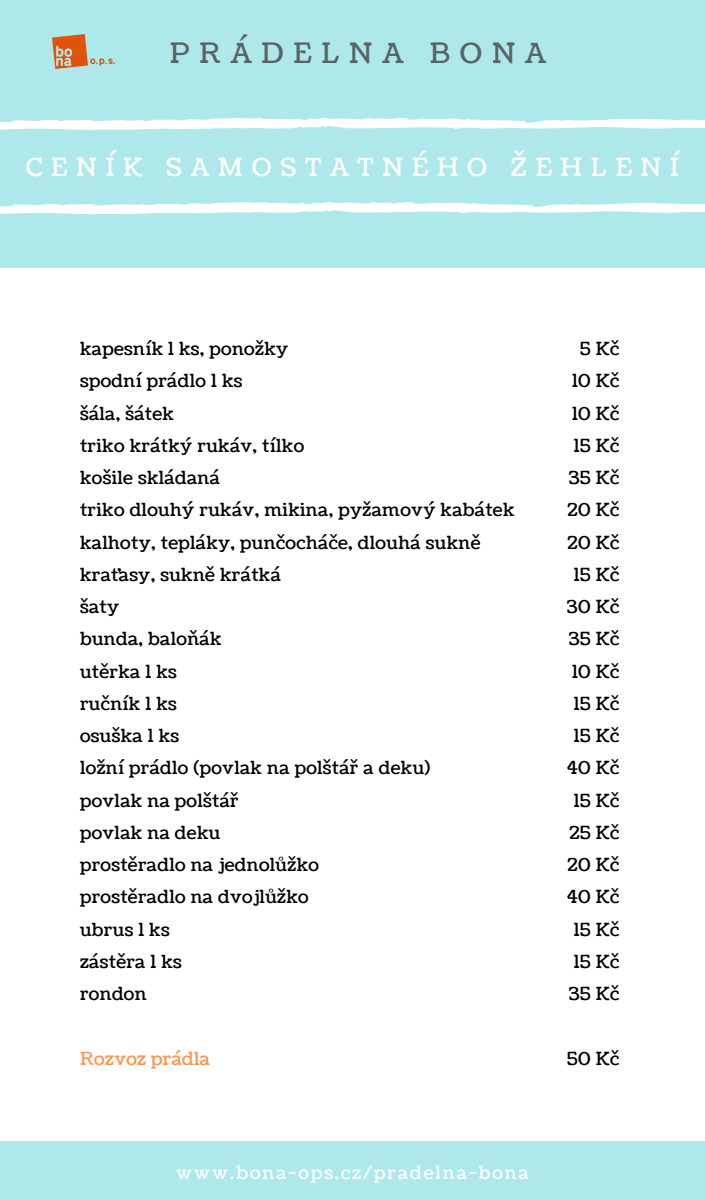
<style>
.page{position:relative;width:705px;height:1200px;background:#afe8eb}
.page>*{position:absolute;margin:0;border:0;box-sizing:border-box;transform-origin:0 0}
.t1{font:28px "Coustard";letter-spacing:.35em;color:#596464}
.t2{font:25px "Coustard";letter-spacing:.35em;color:#fff}
.t3{font:18px/32.2px "Coustard";letter-spacing:.02em;color:#000}
.t4{font:18px "Coustard";letter-spacing:.11em;color:#fff}
.t5{font:18px "Coustard";letter-spacing:.02em;color:#ff914d}
</style>
<div class="page">
<svg style="left:0;top:117px;width:705px;height:13px"></svg>
<svg style="left:0;top:202px;width:705px;height:12px"></svg>
<div style="left:0;top:268px;width:705px;height:873px;background:#fff"></div>
<img style="left:52px;top:35px;width:62px;height:33px">
<h1 class="t1" style="left:170px;top:34px;width:378px">PRÁDELNA BONA</h1>
<h2 class="t2" style="left:26px;top:150px;width:654px">CENÍK SAMOSTATNÉHO ŽEHLENÍ</h2>
<p class="t3" style="left:80px;top:333px;width:436px">kapesník 1 ks, ponožky<br>spodní prádlo 1 ks<br>šála, šátek<br>triko krátký rukáv, tílko<br>košile skládaná<br>triko dlouhý rukáv, mikina, pyžamový kabátek kalhoty, tepláky, punčocháče, dlouhá sukně kraťasy, sukně krátká<br>šaty<br>bunda, baloňák<br>utěrka 1 ks<br>ručník 1 ks<br>osuška 1 ks<br>ložní prádlo (povlak na polštář a deku)<br>povlak na polštář<br>povlak na deku<br>prostěradlo na jednolůžko<br>prostěradlo na dvojlůžko<br>ubrus 1 ks<br>zástěra 1 ks<br>rondon</p>
<p class="t5" style="left:80px;top:1046px;width:132px">Rozvoz prádla</p>
<p class="t4" style="left:176px;top:1161px;width:354px">www.bona-ops.cz/pradelna-bona</p>
<p class="t3" style="left:567px;top:333px;width:54px;text-align:right">5 Kč<br>10 Kč<br>10 Kč<br>15 Kč<br>35 Kč<br>20 Kč<br>20 Kč<br>15 Kč<br>30 Kč<br>35 Kč<br>10 Kč<br>15 Kč<br>15 Kč<br>40 Kč<br>15 Kč<br>25 Kč<br>20 Kč<br>40 Kč<br>15 Kč<br>15 Kč<br>35 Kč</p>
<p class="t3" style="left:567px;top:1043px;width:54px">50 Kč</p>
</div>
